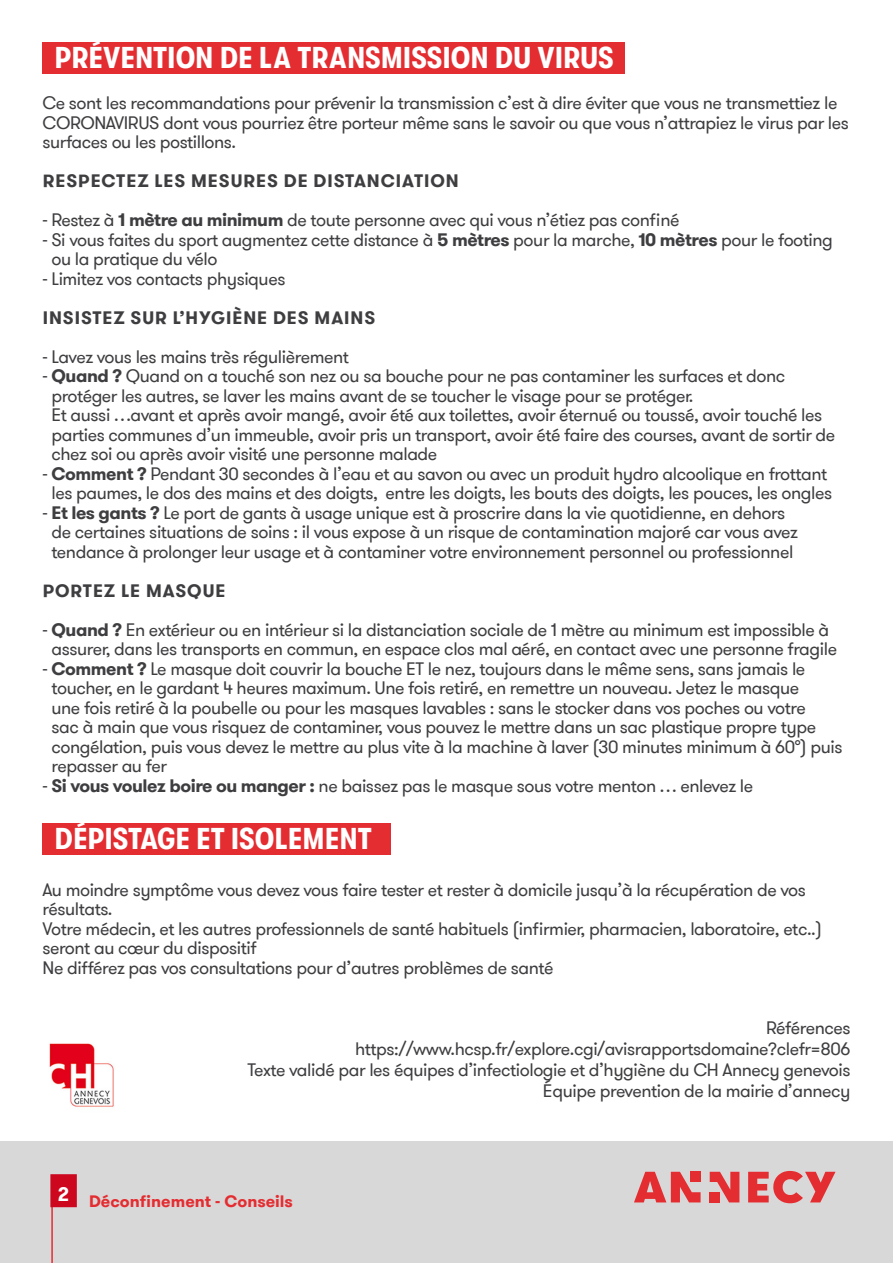
<style>
.page{position:relative;width:893px;height:1263px;background:#fff}
.page>*{position:absolute;margin:0;border:0;box-sizing:border-box;transform-origin:0 0}
.t1{font:700 condensed 30px "GT Walsheim Pro";letter-spacing:.02em;color:#fff}
.t2{font:18px/19.5px "GT Walsheim Pro";letter-spacing:-.025em;color:#3e3d40}
.t3{font:700 18px "GT Walsheim Pro";letter-spacing:.055em;color:#3e3d40}
.t4{font:700 16.5px "GT Walsheim Pro";color:#e42d31}
.s1{font-weight:700}
</style>
<div class="page">
<div style="left:0;top:1142px;width:893px;height:121px;background:#d9d8d9"></div>
<hr style="left:51px;top:1176px;width:2px;height:87px;background:#e42d31">
<div style="left:50px;top:1174px;width:27px;height:33px;background:#cd071e"></div>
<svg style="left:634px;top:1172px;width:67px;height:30px"></svg>
<svg style="left:710px;top:1172px;width:29px;height:30px"></svg>
<svg style="left:748px;top:1171px;width:87px;height:32px"></svg>
<div style="left:43px;top:43px;width:582px;height:31px;background:#e42d31"></div>
<div style="left:43px;top:823px;width:348px;height:31px;background:#e42d31"></div>
<img style="left:49px;top:1043px;width:65px;height:64px">
<h1 class="t1" style="left:55px;top:41px;width:66px">PRÉVENTION</h1>
<h1 class="t1" style="left:220px;top:41px;width:144px">DE LA TRANSMISSION</h1>
<h1 class="t1" style="left:495px;top:41px;width:59px">DU VIRUS</h1>
<p class="t2" style="left:43px;top:94px;width:808px">Ce sont les recommandations pour prévenir la transmission c’est à dire éviter que vous ne transmettiez le<br>CORONAVIRUS dont vous pourriez être porteur même sans le savoir ou que vous n’attrapiez le virus par les surfaces ou les postillons.</p>
<p class="t3" style="left:43px;top:169px;width:415px">Respectez les mesures de distanciation</p>
<p class="t2" style="left:43px;top:211px;width:638px">- Restez à <span class="s1">1 mètre au minimum</span> de toute personne avec qui vous n’étiez pas confiné</p>
<p class="t2" style="left:51px;top:230px;width:783px;text-indent:-9px">- Si vous faites du sport augmentez cette distance à <span class="s1">5 mètres</span> pour la marche, <span class="s1">10 mètres</span> pour le footing ou la pratique du vélo</p>
<p class="t2" style="left:43px;top:269px;width:244px">- Limitez vos contacts physiques</p>
<p class="t3" style="left:43px;top:306px;width:321px">Insistez sur l’Hygiène des mains</p>
<p class="t2" style="left:43px;top:347px;width:308px">- Lavez vous les mains très régulièrement</p>
<p class="t2" style="left:52px;top:367px;width:785px;text-indent:-9px">- <span class="s1">Quand ?</span> Quand on a touché son nez ou sa bouche pour ne pas contaminer les surfaces et donc protéger les autres, se laver les mains avant de se toucher le visage pour se protéger.<br>Et aussi …avant et après avoir mangé, avoir été aux toilettes, avoir éternué ou toussé, avoir touché les parties communes d’un immeuble, avoir pris un transport, avoir été faire des courses, avant de sortir de chez soi ou après avoir visité une personne malade</p>
<p class="t2" style="left:43px;top:464px;width:791px;text-align:center">- <span class="s1">Comment ?</span> Pendant 30 secondes à l’eau et au savon ou avec un produit hydro alcoolique en frottant les paumes, le dos des mains et des doigts, entre les doigts, les bouts des doigts, les pouces, les ongles</p>
<p class="t2" style="left:52px;top:503px;width:748px;text-indent:-9px">- <span class="s1">Et les gants ?</span> Le port de gants à usage unique est à proscrire dans la vie quotidienne, en dehors de certaines situations de soins : il vous expose à un risque de contamination majoré car vous avez tendance à prolonger leur usage et à contaminer votre environnement personnel ou professionnel</p>
<p class="t3" style="left:43px;top:579px;width:184px">Portez le masque</p>
<p class="t2" style="left:43px;top:620px;width:796px;text-align:center">- <span class="s1">Quand ?</span> En extérieur ou en intérieur si la distanciation sociale de 1 mètre au minimum est impossible à assurer, dans les transports en commun, en espace clos mal aéré, en contact avec une personne fragile</p>
<p class="t2" style="left:52px;top:659px;width:793px;text-indent:-9px">- <span class="s1">Comment ?</span> Le masque doit couvrir la bouche ET le nez, toujours dans le même sens, sans jamais le toucher, en le gardant 4 heures maximum. Une fois retiré, en remettre un nouveau. Jetez le masque<br>une fois retiré à la poubelle ou pour les masques lavables : sans le stocker dans vos poches ou votre<br>sac à main que vous risquez de contaminer, vous pouvez le mettre dans un sac plastique propre type congélation, puis vous devez le mettre au plus vite à la machine à laver (30 minutes minimum à 60°) puis repasser au fer</p>
<p class="t2" style="left:43px;top:776px;width:712px">- <span class="s1">Si vous voulez boire ou manger :</span> ne baissez pas le masque sous votre menton … enlevez le</p>
<h1 class="t1" style="left:55px;top:821px;width:48px">DÉPIST</h1>
<h1 class="t1" style="left:141px;top:821px;width:108px">AGEETISOLEMENT</h1>
<p class="t2" style="left:43px;top:880px;width:781px">Au moindre symptôme vous devez vous faire tester et rester à domicile jusqu’à la récupération de vos résultats.<br>Votre médecin, et les autres professionnels de santé habituels (infirmier, pharmacien, laboratoire, etc..) seront au cœur du dispositif<br>Ne différez pas vos consultations pour d’autres problèmes de santé</p>
<p class="t2" style="left:247px;top:1017px;width:604px;line-height:21px;text-align:right">Références<br>https://www.hcsp.fr/explore.cgi/avisrapportsdomaine?clefr=806<br>Texte validé par les équipes d’infectiologie et d’hygiène du CH Annecy genevois équipe prevention de la mairie d’annecy</p>
<p class="t4" style="left:58px;top:1190px;width:237px"><sup>2</sup> Déconfinement - Conseils</p>
</div>
